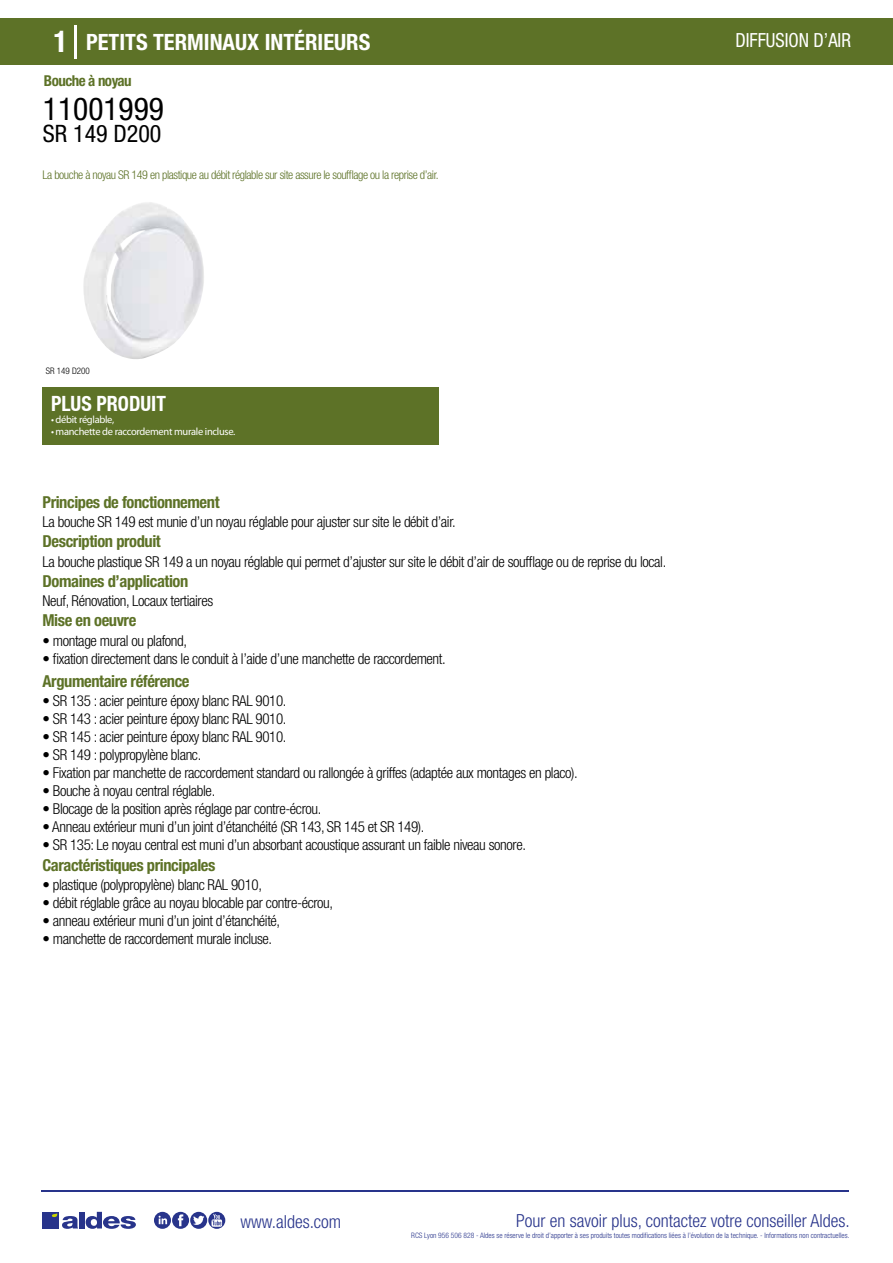
<style>
.page{position:relative;width:893px;height:1263px;background:#fff}
.page>*{position:absolute;margin:0;border:0;box-sizing:border-box;transform-origin:0 0}
.t1{font:condensed 31.5px "Helvetica Neue LT Std";color:#000}
.t2{font:condensed 24px "Helvetica Neue LT Std";color:#000}
.t3{font:700 condensed 22.5px "Helvetica Neue LT Std";color:#fff}
.t4{font:700 condensed 21px "Helvetica Neue";color:#fff;scale:.95 1}
.t5{font:condensed 19.5px "Helvetica Neue LT Std";color:#fff;scale:.95 1}
.t6{font:300 condensed 18px "Helvetica Neue";color:#28348b}
.t7{font:700 condensed 16.5px "Helvetica Neue LT Std";letter-spacing:-.025em;color:#5d7227}
.t8{font:300 condensed 15px "Helvetica Neue LT Std";letter-spacing:-.025em;color:#000}
.t9{font:700 condensed 15px "Helvetica Neue LT Std";letter-spacing:-.035em;color:#5d7227}
.t10{font:300 condensed 12px "Helvetica Neue LT Std";letter-spacing:-.035em;color:#5d7227}
.t11{font:10.5px "Myriad Pro";letter-spacing:-.03em;color:#fff}
.t12{font:300 condensed 9px "Helvetica Neue";color:#000}
.t13{font:300 condensed 7.5px "Helvetica Neue";color:#28348b}
.s1{font-size:30px}
</style>
<div class="page">
<div style="left:0;top:18px;width:893px;height:46px;background:#5d7227"></div>
<div style="left:43px;top:387px;width:396px;height:57px;background:#5d7227"></div>
<hr style="left:74px;top:25px;width:2px;height:33px;background:#fff">
<svg style="left:83px;top:202px;width:121px;height:157px"></svg>
<hr style="left:41px;top:1190px;width:808px;height:1px;background:#28348b">
<svg style="left:154px;top:1212px;width:71px;height:17px"></svg>
<div style="left:42px;top:1212px;width:17px;height:16px;background:#28348b"></div>
<div style="left:79px;top:1212px;width:5px;height:16px;background:#28348b"></div>
<svg style="left:86px;top:1212px;width:50px;height:17px"></svg>
<svg style="left:52px;top:1213px;width:26px;height:16px"></svg>
<h3 class="t3" style="left:54px;top:28px;width:318px"><span class="s1">1</span> PETITS TERMINAUX INTÉRIEURS</h3>
<h3 class="t5" style="left:735px;top:29px;width:123px">DIFFUSION D’AIR</h3>
<p class="t9" style="left:44px;top:71px;width:89px">Bouche à noyau</p>
<h1 class="t1" style="left:43px;top:91px;width:122px">11001999</h1>
<h2 class="t2" style="left:43px;top:120px;width:120px">SR 149 D200</h2>
<p class="t10" style="left:43px;top:167px;width:398px">La bouche à noyau SR 149 en plastique au débit réglable sur site assure le soufflage ou la reprise d’air.</p>
<p class="t12" style="left:46px;top:365px;width:45px">SR 149 D200</p>
<p class="t12" style="left:46px;top:365px;width:51px">Bouche SR 149</p>
<h3 class="t4" style="left:51px;top:391px;width:122px">PLUS PRODUIT</h3>
<p class="t11" style="left:51px;top:413px;width:65px">• débit réglable,</p>
<p class="t11" style="left:51px;top:425px;width:186px">• manchette de raccordement murale incluse.</p>
<p class="t7" style="left:43px;top:492px;width:179px">Principes de fonctionnement</p>
<p class="t7" style="left:43px;top:531px;width:120px">Description produit</p>
<p class="t7" style="left:43px;top:571px;width:147px">Domaines d’application</p>
<p class="t7" style="left:43px;top:610px;width:95px">Mise en oeuvre</p>
<p class="t8" style="left:43px;top:513px;width:415px">La bouche SR 149 est munie d’un noyau réglable pour ajuster sur site le débit d’air.</p>
<p class="t8" style="left:43px;top:553px;width:625px">La bouche plastique SR 149 a un noyau réglable qui permet d’ajuster sur site le débit d’air de soufflage ou de reprise du local.</p>
<p class="t8" style="left:43px;top:592px;width:172px">Neuf, Rénovation, Locaux tertiaires</p>
<p class="t8" style="left:43px;top:632px;width:146px">• montage mural ou plafond,</p>
<p class="t8" style="left:43px;top:650px;width:405px">• fixation directement dans le conduit à l’aide d’une manchette de raccordement.</p>
<p class="t7" style="left:43px;top:671px;width:149px">Argumentaire référence</p>
<p class="t8" style="left:43px;top:692px;width:246px">• SR 135 : acier peinture époxy blanc RAL 9010.</p>
<p class="t8" style="left:43px;top:710px;width:246px">• SR 143 : acier peinture époxy blanc RAL 9010.</p>
<p class="t8" style="left:43px;top:728px;width:246px">• SR 145 : acier peinture époxy blanc RAL 9010.</p>
<p class="t8" style="left:43px;top:746px;width:160px">• SR 149 : polypropylène blanc.</p>
<p class="t8" style="left:43px;top:764px;width:537px">• Fixation par manchette de raccordement standard ou rallongée à griffes (adaptée aux montages en placo).</p>
<p class="t8" style="left:43px;top:782px;width:174px">• Bouche à noyau central réglable.</p>
<p class="t8" style="left:43px;top:800px;width:280px">• Blocage de la position après réglage par contre-écrou.</p>
<p class="t8" style="left:43px;top:818px;width:383px">• Anneau extérieur muni d’un joint d’étanchéité (SR 143, SR 145 et SR 149).</p>
<p class="t8" style="left:43px;top:836px;width:485px">• SR 135: Le noyau central est muni d’un absorbant acoustique assurant un faible niveau sonore.</p>
<p class="t7" style="left:43px;top:855px;width:174px">Caractéristiques principales</p>
<p class="t8" style="left:43px;top:876px;width:221px">• plastique (polypropylène) blanc RAL 9010,</p>
<p class="t8" style="left:43px;top:894px;width:292px">• débit réglable grâce au noyau blocable par contre-écrou,</p>
<p class="t8" style="left:43px;top:912px;width:239px">• anneau extérieur muni d’un joint d’étanchéité,</p>
<p class="t8" style="left:43px;top:930px;width:231px">• manchette de raccordement murale incluse.</p>
<p class="t6" style="left:240px;top:1211px;width:102px">www.aldes.com</p>
<p class="t6" style="left:516px;top:1211px;width:335px">Pour en savoir plus, contactez votre conseiller Aldes.</p>
<p class="t13" style="left:411px;top:1230px;width:440px">RCS Lyon 956 506 828 - Aldes se réserve le droit d’apporter à ses produits toutes modifications liées à l’évolution de la technique. - Informations non contractuelles.</p>
</div>
